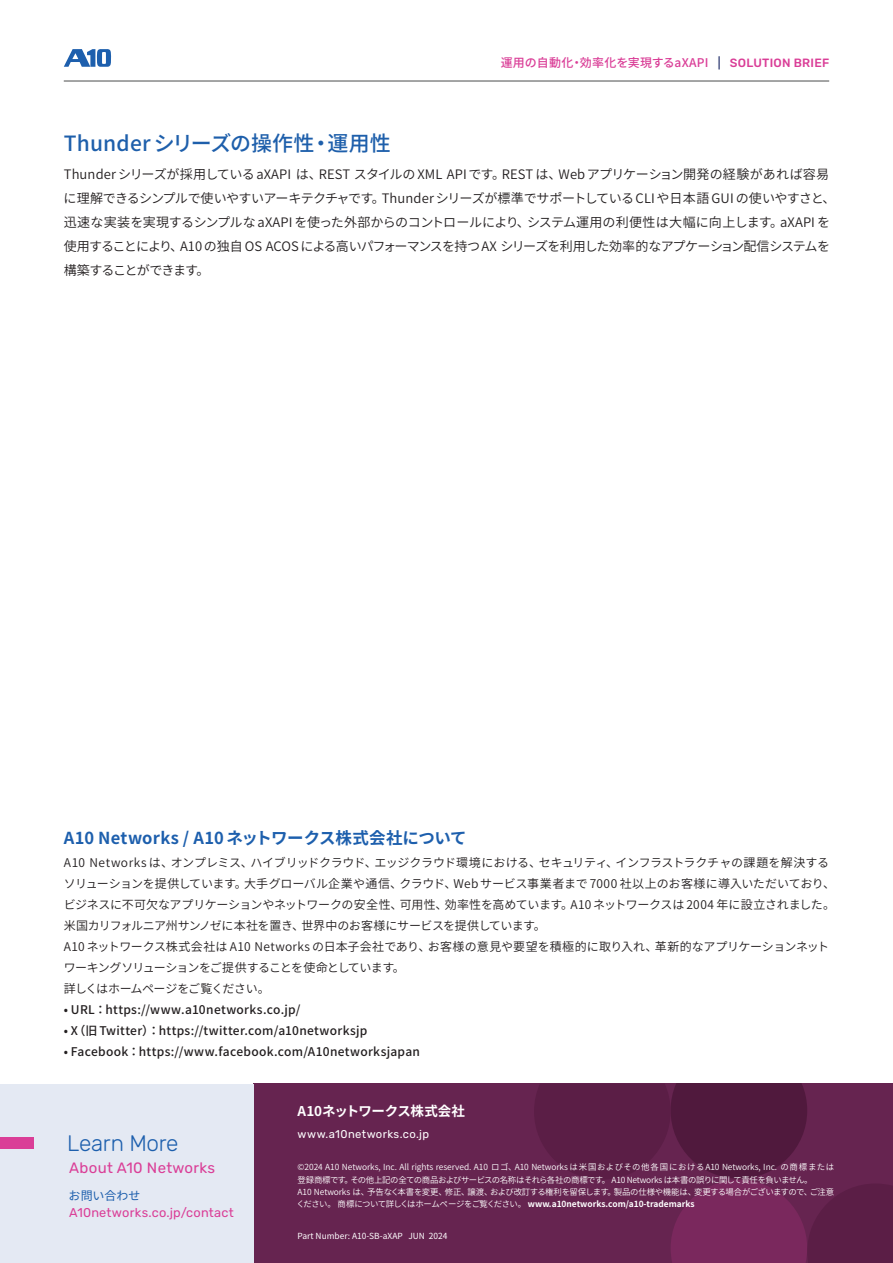
<style>
.page{position:relative;width:893px;height:1263px;background:#fff}
.page>*{position:absolute;margin:0;border:0;box-sizing:border-box;transform-origin:0 0}
.t1{font:300 22.5px "Rubik";letter-spacing:-.015em;color:#1d5fad}
.t2{font:500 21px "Source Han Sans JP";letter-spacing:.01em;color:#1e5fab}
.t3{font:700 16.5px "Source Han Sans JP";color:#1d5fad}
.t4{font:15px "Rubik";letter-spacing:.02em;color:#da3e97}
.t5{font:700 13.5px "Source Han Sans JP";letter-spacing:-.015em;color:#fff}
.t6{font:13.05px/24px "Source Han Sans JP";letter-spacing:-.03em;color:#231f20}
.t7{font:12.75px "Rubik";letter-spacing:.015em;color:#da3e97}
.t8{font:12px/21px "Source Han Sans JP";letter-spacing:-.02em;color:#231f20}
.t9{font:500 12px "Source Han Sans JP";letter-spacing:.025em;color:#231f20}
.t10{font:500 12px "Source Han Sans JP";letter-spacing:.02em;color:#da3e97}
.t11{font:12px "Source Han Sans JP";letter-spacing:.005em;color:#1d5fad}
.t12{font:11.25px "Rubik";letter-spacing:.03em;color:#fff}
.t13{font:8.4px/12.3px "Source Han Sans JP";letter-spacing:-.015em;color:#fff}
.t14{font:8.4px "Source Han Sans JP";color:#fff}
.s1{font-family:"Rubik";color:#3b477b}
.s2{font-family:"Rubik"}
.s3{font-weight:700}
</style>
<div class="page">
<div style="left:253px;top:1083px;width:640px;height:180px;background:#662450"></div>
<svg style="left:534px;top:1083px;width:359px;height:180px"></svg>
<hr style="left:64px;top:81px;width:765px;height:1px;background:#4b4c4c">
<svg style="left:64px;top:49px;width:47px;height:18px"></svg>
<div style="left:0;top:1083px;width:253px;height:180px;background:#e4e9f3"></div>
<div style="left:0;top:1138px;width:33px;height:11px;background:#da3e97"></div>
<p class="t10" style="left:501px;top:56px;width:330px">運用の自動化・効率化を実現するaXAPI <span class="s1">|</span> <span class="s2">SOLUTION BRIEF</span></p>
<h2 class="t2" style="left:64px;top:131px;width:329px">Thunder シリーズの操作性・運用性</h2>
<p class="t6" style="left:64px;top:162px;width:773px">Thunder シリーズが採用しているaXAPI は、REST スタイルの XML API です。REST は、Web アプリケーション開発の経験があれば容易に理解できるシンプルで使いやすいアーキテクチャです。Thunder シリーズが標準でサポートしているCLI や日本語 GUI の使いやすさと、迅速な実装を実現するシンプルな aXAPI を使った外部からのコントロールにより、システム運用の利便性は大幅に向上します。aXAPI を使用することにより、A10 の独自 OS ACOS による高いパフォーマンスを持つ AX シリーズを利用した効率的なアプケーション配信システムを構築することができます。</p>
<h3 class="t3" style="left:64px;top:828px;width:404px">A10 Networks / A10 ネットワークス株式会社について</h3>
<p class="t8" style="left:64px;top:852px;width:773px">A10 Networks は、オンプレミス、ハイブリッドクラウド、エッジクラウド環境における、セキュリティ、インフラストラクチャの課題を解決するソリューションを提供しています。大手グローバル企業や通信、クラウド、Web サービス事業者まで 7000 社以上のお客様に導入いただいており、ビジネスに不可欠なアプリケーションやネットワークの安全性、可用性、効率性を高めています。A10 ネットワークスは 2004 年に設立されました。米国カリフォルニア州サンノゼに本社を置き、世界中のお客様にサービスを提供しています。<br>A10 ネットワークス株式会社は A10 Networks の日本子会社であり、お客様の意見や要望を積極的に取り入れ、革新的なアプリケーションネットワーキングソリューションをご提供することを使命としています。<br>詳しくはホームページをご覧ください。</p>
<p class="t9" style="left:64px;top:1003px;width:250px">• URL：https://www.a10networks.co.jp/　</p>
<p class="t9" style="left:64px;top:1024px;width:317px">• X（旧 Twitter）：https://twitter.com/a10networksjp　</p>
<p class="t9" style="left:64px;top:1045px;width:358px">• Facebook：https://www.facebook.com/A10networksjapan</p>
<h1 class="t1" style="left:67px;top:1131px;width:113px">Learn More</h1>
<p class="t4" style="left:69px;top:1159px;width:147px">About A10 Networks</p>
<p class="t11" style="left:69px;top:1188px;width:73px">お問い合わせ</p>
<p class="t7" style="left:69px;top:1205px;width:166px">A10networks.co.jp/contact</p>
<p class="t5" style="left:298px;top:1104px;width:169px">A10ネットワークス株式会社</p>
<p class="t12" style="left:298px;top:1128px;width:133px">www.a10networks.co.jp</p>
<p class="t13" style="left:296px;top:1161px;width:539px">©2024 A10 Networks, Inc. All rights reserved. A10 ロゴ、A10 Networks は米国およびその他各国におけるA10 Networks, Inc. の商標または登録商標です。その他上記の全ての商品およびサービスの名称はそれら各社の商標です。 A10 Networks は本書の誤りに関して責任を負いません。<br>A10 Networks は、予告なく本書を変更、修正、譲渡、および改訂する権利を留保します。製品の仕様や機能は、変更する場合がございますので、ご注意ください。 商標について詳しくはホームページをご覧ください。 <span class="s3">www.a10networks.com/a10-trademarks</span></p>
<p class="t14" style="left:298px;top:1231px;width:151px">Part Number: A10-SB-aXAP JUN 2024</p>
</div>
